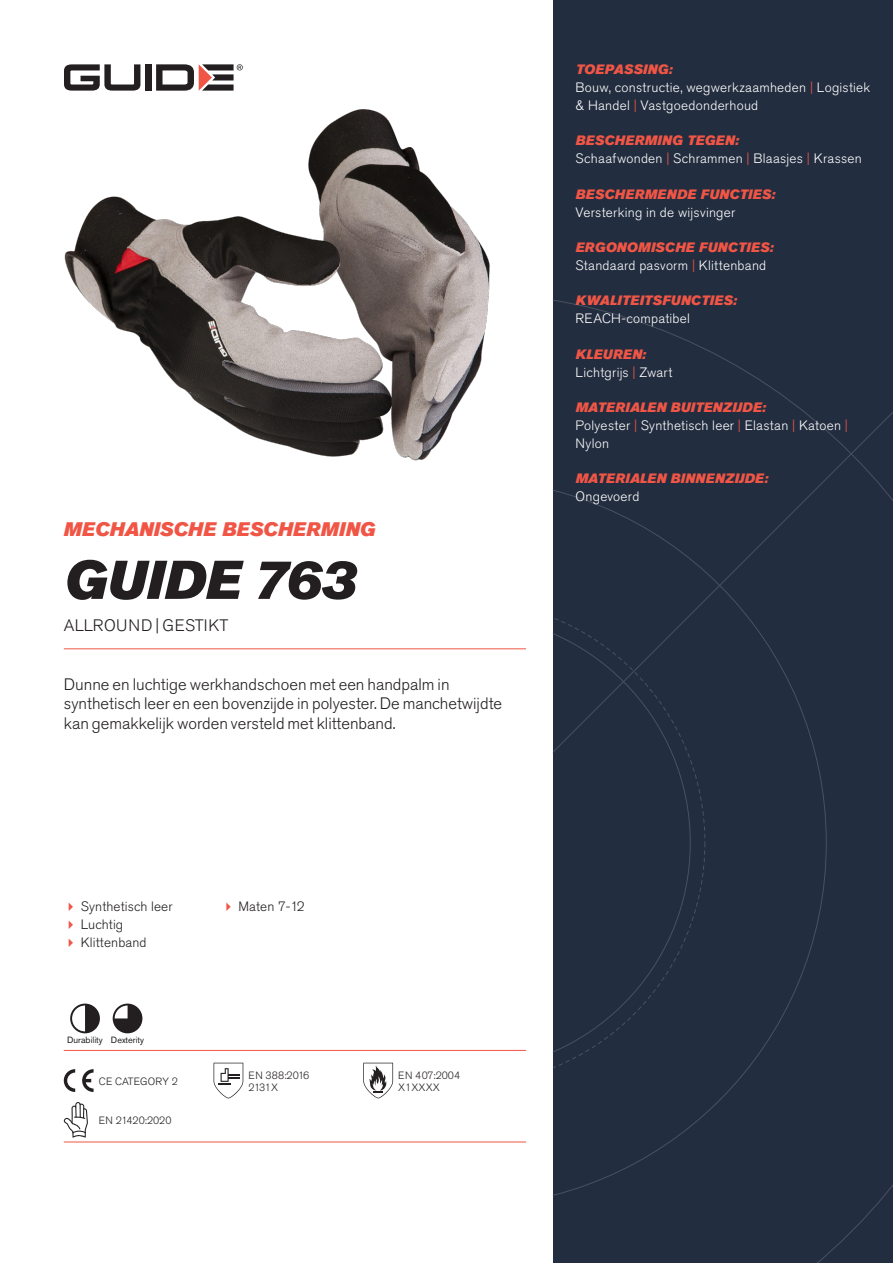
<style>
.page{position:relative;width:893px;height:1263px;background:#fff}
.page>*{position:absolute;margin:0;border:0;box-sizing:border-box;transform-origin:0 0}
.Rubrik{font:italic 54px "Akzidenz Grotesk Pro Super";color:#231f20}
.Överrubrik{font:italic 19.5px "Akzidenz Grotesk Pro Super";letter-spacing:.005em;color:#f05545}
.Ingress{font:300 16.5px/19.8px "Akzidenz Grotesk Pro";color:#231f20}
.Product_-_AltSegment{font:300 16.5px "Akzidenz Grotesk Pro";letter-spacing:.01em;color:#231f20}
.Produkt_-_Brödtext{font:300 13.5px/18px "Akzidenz Grotesk Pro";letter-spacing:.02em;color:#fff}
.Produkt_-_Namn{font:italic 13.5px "Akzidenz Grotesk Pro Super";letter-spacing:.015em;color:#f05545}
.t1{font:300 13.5px "Akzidenz Grotesk Pro";letter-spacing:.01em;color:#231f20}
.t2{font:300 10.5px "Akzidenz Grotesk Pro";color:#231f20}
.Produkt_-_Egenskaper{font:9px "Akzidenz Grotesk Pro";color:#231f20}
.s1{color:#f05545}
</style>
<div class="page">
<div style="left:145px;top:64px;width:7px;height:27px;background:#231f20"></div>
<svg style="left:156px;top:64px;width:87px;height:27px"></svg>
<svg style="left:64px;top:64px;width:76px;height:27px"></svg>
<div style="left:553px;top:0;width:340px;height:1263px;background:#222d3f"></div>
<svg style="left:553px;top:300px;width:340px;height:963px"></svg>
<hr style="left:64px;top:1050px;width:462px;height:1px;background:#f05545">
<hr style="left:64px;top:1142px;width:462px;height:1px;background:#f05545">
<svg style="left:70px;top:1003px;width:30px;height:30px"></svg>
<svg style="left:113px;top:1003px;width:29px;height:30px"></svg>
<svg style="left:64px;top:1069px;width:11px;height:23px"></svg>
<svg style="left:82px;top:1069px;width:12px;height:23px"></svg>
<svg style="left:214px;top:1063px;width:29px;height:35px"></svg>
<svg style="left:363px;top:1063px;width:30px;height:35px"></svg>
<svg style="left:64px;top:1102px;width:24px;height:36px"></svg>
<img style="left:64px;top:109px;width:426px;height:352px">
<hr style="left:64px;top:648px;width:462px;height:1px;background:#f05545">
<p class="Överrubrik" style="left:64px;top:517px;width:313px">MECHANISCHE BESCHERMING</p>
<p class="Rubrik" style="left:64px;top:545px;width:293px">GUIDE 763</p>
<p class="Product_-_AltSegment" style="left:64px;top:615px;width:166px">ALLROUND | GESTIKT</p>
<p class="Ingress" style="left:64px;top:674px;width:440px">Dunne en luchtige werkhandschoen met een handpalm in synthetisch leer en een bovenzijde in polyester. De manchetwijdte kan gemakkelijk worden versteld met klittenband.</p>
<p class="t1" style="left:81px;top:898px;width:93px">Synthetisch leer</p>
<p class="t1" style="left:81px;top:916px;width:44px">Luchtig</p>
<p class="t1" style="left:81px;top:934px;width:67px">Klittenband</p>
<p class="Produkt_-_Egenskaper" style="left:67px;top:1034px;width:37px">Durability</p>
<p class="Produkt_-_Egenskaper" style="left:111px;top:1034px;width:35px">Dexterity</p>
<p class="t2" style="left:99px;top:1074px;width:81px">CE CATEGORY 2</p>
<p class="t2" style="left:99px;top:1113px;width:74px">EN 21420:2020</p>
<p class="t1" style="left:238px;top:898px;width:68px">Maten 7-12</p>
<p class="t2" style="left:248px;top:1068px;width:62px">EN 388:2016</p>
<p class="t2" style="left:248px;top:1080px;width:31px">2131X</p>
<p class="t2" style="left:398px;top:1068px;width:63px">EN 407:2004</p>
<p class="t2" style="left:398px;top:1080px;width:43px">X1XXXX</p>
<p class="Produkt_-_Namn" style="left:576px;top:60px;width:98px">TOEPASSING:</p>
<p class="Produkt_-_Brödtext" style="left:576px;top:78px;width:296px">Bouw, constructie, wegwerkzaamheden <span class="s1">|</span> Logistiek &amp; Handel <span class="s1">|</span> Vastgoedonderhoud</p>
<p class="Produkt_-_Namn" style="left:576px;top:132px;width:165px">BESCHERMING TEGEN:</p>
<p class="Produkt_-_Brödtext" style="left:576px;top:150px;width:288px">Schaafwonden <span class="s1">|</span> Schrammen <span class="s1">|</span> Blaasjes <span class="s1">|</span> Krassen</p>
<p class="Produkt_-_Namn" style="left:576px;top:185px;width:201px">BESCHERMENDE FUNCTIES:</p>
<p class="Produkt_-_Brödtext" style="left:576px;top:203px;width:161px">Versterking in de wijsvinger</p>
<p class="Produkt_-_Namn" style="left:576px;top:238px;width:199px">ERGONOMISCHE FUNCTIES:</p>
<p class="Produkt_-_Brödtext" style="left:576px;top:256px;width:192px">Standaard pasvorm <span class="s1">|</span> Klittenband</p>
<p class="Produkt_-_Namn" style="left:576px;top:292px;width:163px">KWALITEITSFUNCTIES:</p>
<p class="Produkt_-_Brödtext" style="left:576px;top:310px;width:116px">REACH-compatibel</p>
<p class="Produkt_-_Namn" style="left:576px;top:345px;width:72px">KLEUREN:</p>
<p class="Produkt_-_Brödtext" style="left:576px;top:363px;width:98px">Lichtgrijs <span class="s1">|</span> Zwart</p>
<p class="Produkt_-_Namn" style="left:576px;top:398px;width:192px">MATERIALEN BUITENZIJDE:</p>
<p class="Produkt_-_Brödtext" style="left:576px;top:416px;width:274px">Polyester <span class="s1">|</span> Synthetisch leer <span class="s1">|</span> Elastan <span class="s1">|</span> Katoen <span class="s1">|<br></span>Nylon</p>
<p class="Produkt_-_Namn" style="left:576px;top:470px;width:194px">MATERIALEN BINNENZIJDE:</p>
<p class="Produkt_-_Brödtext" style="left:576px;top:488px;width:65px">Ongevoerd</p>
</div>
